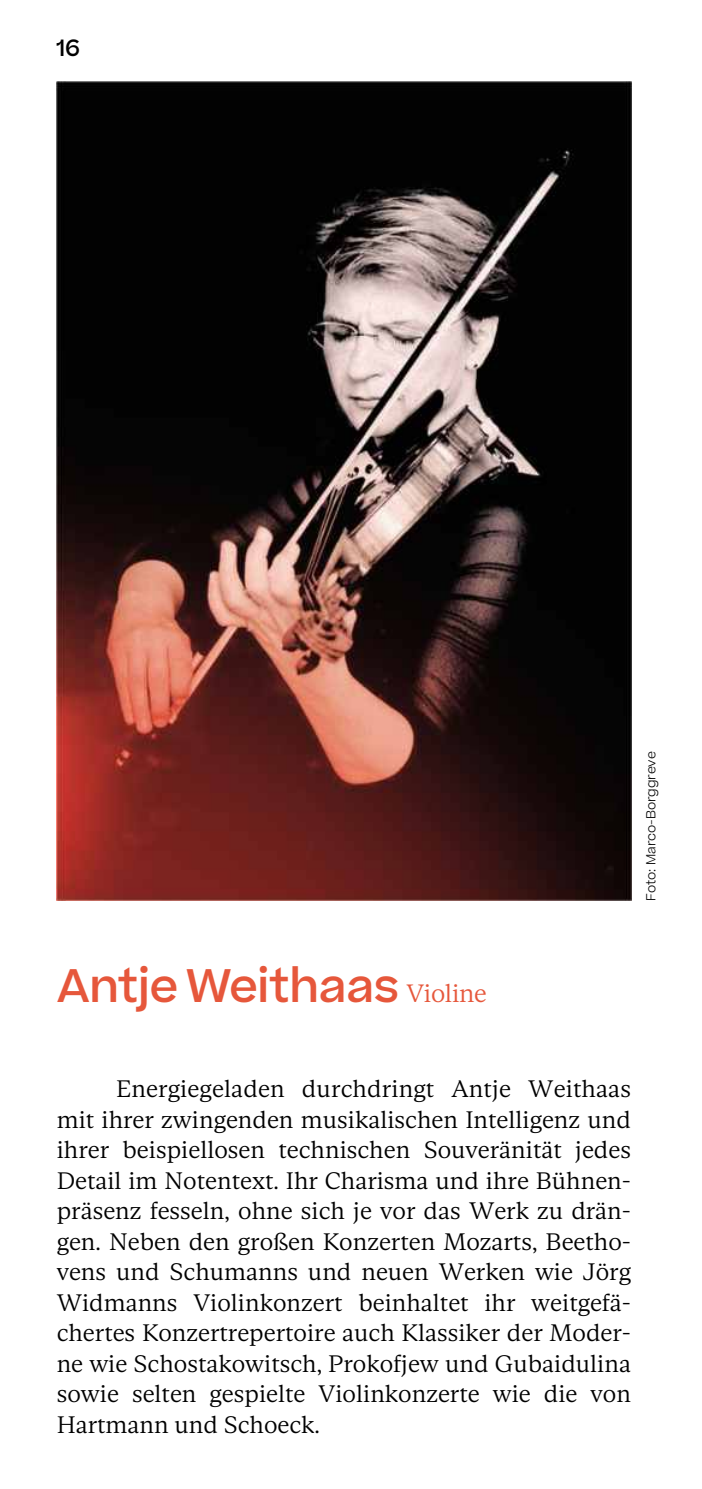
<style>
.page{position:relative;width:702px;height:1489px;background:#fff}
.page>*{position:absolute;margin:0;border:0;box-sizing:border-box;transform-origin:0 0}
.t1{font:700 45px "Beatrice";letter-spacing:-.015em;color:#e6573b}
.t2{font:23.75px/30.5px "Gestura";color:#000;text-align:justify}
.t3{font:700 22.5px "Beatrice";color:#000}
.t4{font:12.5px "Beatrice";color:#000}
.s1{font-family:"Gestura";font-weight:400;font-size:25px}
</style>
<div class="page">
<img style="left:56px;top:81px;width:575px;height:819px">
<p class="t3" style="left:56px;top:40px;width:25px">16</p>
<h1 class="t1" style="left:57px;top:968px;width:431px">Antje Weithaas <span class="s1">Violine</span></h1>
<p class="t4" style="left:646px;top:900px;width:150px;rotate:-90deg">Foto: Marco-Borggreve</p>
<p class="t2" style="left:57px;top:1073px;width:576px;text-indent:59px">Energiegeladen durchdringt Antje Weithaas mit ihrer zwingenden musikalischen Intelligenz und ihrer beispiellosen technischen Souveränität jedes Detail im Notentext. Ihr Charisma und ihre Bühnen&shy;präsenz fesseln, ohne sich je vor das Werk zu drän&shy;gen. Neben den großen Konzerten Mozarts, Beetho&shy;vens und Schumanns und neuen Werken wie Jörg Widmanns Violinkonzert beinhaltet ihr weitgefä&shy;chertes Konzertrepertoire auch Klassiker der Moder&shy;ne wie Schostakowitsch, Prokofjew und Gubaidulina sowie selten gespielte Violinkonzerte wie die von Hartmann und Schoeck.</p>
</div>
